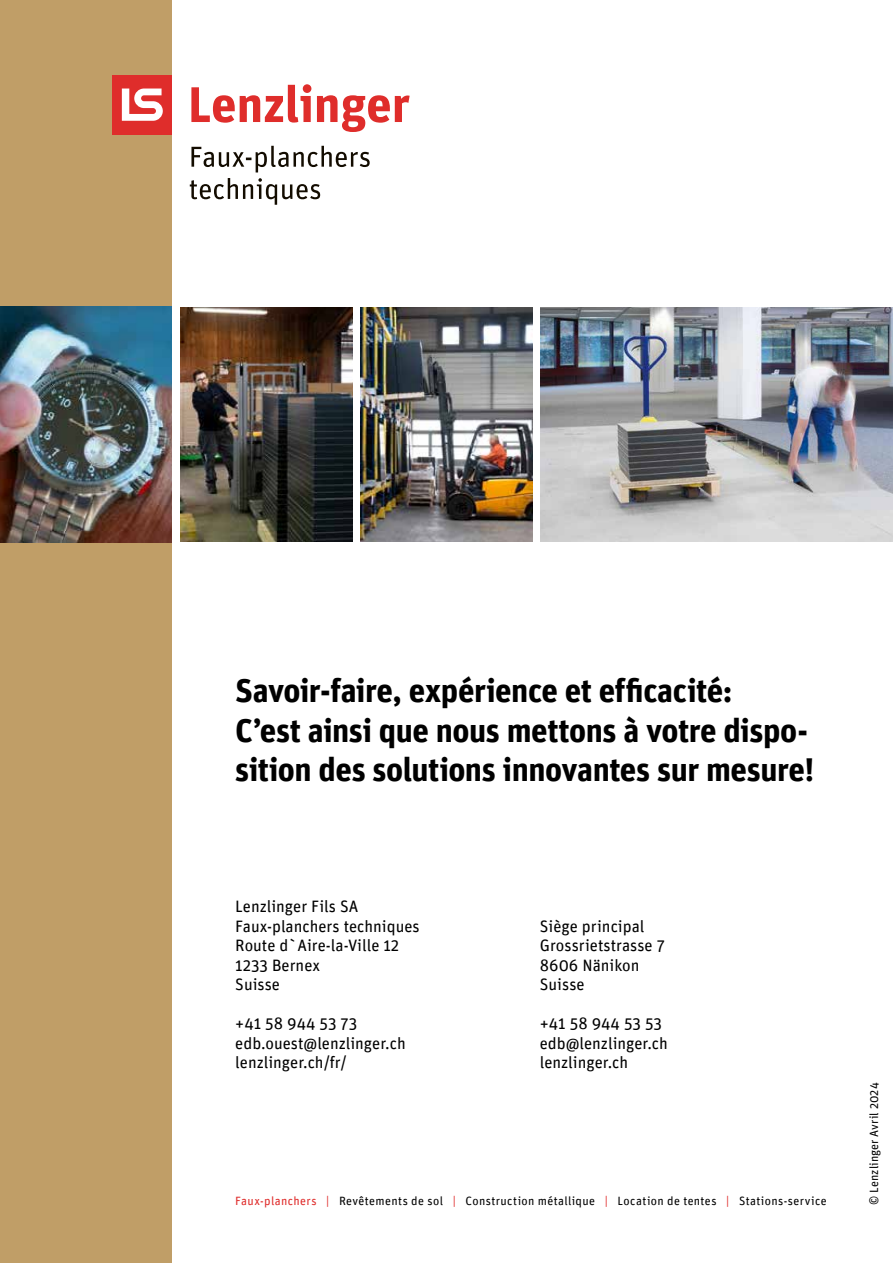
<style>
.page{position:relative;width:893px;height:1263px;background:#fff}
.page>*{position:absolute;margin:0;border:0;box-sizing:border-box;transform-origin:0 0}
.t1{font:700 33px/39.6px "Unit";letter-spacing:-.015em;color:#000}
.t2{font:16.5px/19.5px "Unit";color:#000}
.t3{font:12px "Unit";letter-spacing:.03em;color:#000}
.t4{font:12px "Unit";letter-spacing:.01em;color:#000}
.s1{color:#df2b2a}
</style>
<div class="page">
<div style="left:0;top:0;width:172px;height:1263px;background:#c09e67"></div>
<div style="left:112px;top:75px;width:59px;height:59px;background:#df2d2b"></div>
<svg style="left:122px;top:89px;width:41px;height:32px"></svg>
<svg style="left:191px;top:84px;width:219px;height:48px"></svg>
<svg style="left:190px;top:146px;width:180px;height:59px"></svg>
<img style="left:180px;top:307px;width:172px;height:235px">
<img style="left:361px;top:307px;width:171px;height:235px">
<img style="left:0;top:307px;width:172px;height:235px">
<img style="left:541px;top:307px;width:352px;height:235px">
<h1 class="t1" style="left:235px;top:670px;width:580px">Savoir-faire, expérience et efficacité:<br>C’est ainsi que nous mettons à votre dispo&shy;sition des solutions innovantes sur mesure!</h1>
<p class="t2" style="left:235px;top:897px;width:186px">Lenzlinger Fils SA<br>Faux-planchers techniques</p>
<p class="t2" style="left:540px;top:916px;width:106px">Siège principal</p>
<p class="t2" style="left:235px;top:936px;width:165px">Route d`Aire-la-Ville 12</p>
<p class="t2" style="left:540px;top:936px;width:127px">Grossrietstrasse 7</p>
<p class="t2" style="left:235px;top:955px;width:86px">1233 Bernex</p>
<p class="t2" style="left:540px;top:955px;width:101px">8606 Nänikon</p>
<p class="t2" style="left:235px;top:975px;width:46px">Suisse</p>
<p class="t2" style="left:540px;top:975px;width:46px">Suisse</p>
<p class="t2" style="left:235px;top:1014px;width:124px">+41 58 944 53 73</p>
<p class="t2" style="left:540px;top:1014px;width:124px">+41 58 944 53 53</p>
<p class="t2" style="left:235px;top:1033px;width:172px">edb.ouest@lenzlinger.ch</p>
<p class="t2" style="left:540px;top:1033px;width:130px">edb@lenzlinger.ch</p>
<p class="t2" style="left:235px;top:1053px;width:113px">lenzlinger.ch/fr/</p>
<p class="t2" style="left:540px;top:1053px;width:90px">lenzlinger.ch</p>
<p class="t3" style="left:235px;top:1194px;width:593px"><span class="s1">Faux-planchers |</span> Revêtements de sol <span class="s1">|</span> Construction métallique <span class="s1">|</span> Location de tentes <span class="s1">|</span> Stations-service</p>
<p class="t4" style="left:867px;top:1205px;width:124px;rotate:-90deg">© Lenzlinger Avril 2024</p>
</div>
